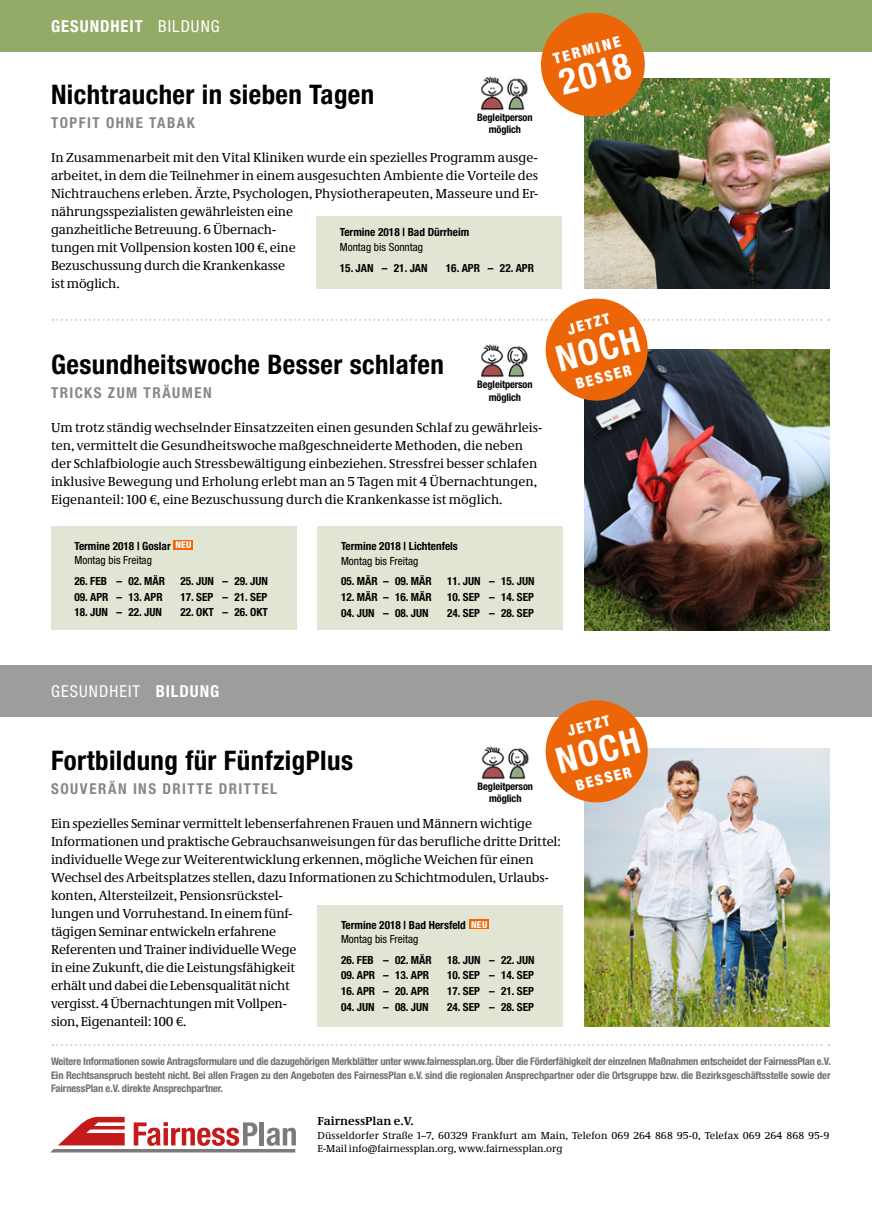
<style>
.page{position:relative;width:872px;height:1212px;background:#fff}
.page>*{position:absolute;margin:0;border:0;box-sizing:border-box;transform-origin:0 0}
.t1{font:700 condensed 36px "Helvetica Neue";color:#fff}
.Headline{font:700 condensed 27px "Helvetica Neue";letter-spacing:.015em;color:#000}
.sub_60{font:condensed 16.5px "Helvetica Neue";letter-spacing:.065em;color:#fff}
.sub_60-2{font:700 condensed 16.5px "Helvetica Neue";letter-spacing:.06em;color:#fff}
.sub_60-3{font:700 condensed 15px "Helvetica Neue";letter-spacing:.1em;color:#878787}
.t2{font:900 condensed 15px "Helvetica Neue";color:#fff}
.t3{font:900 condensed 14.85px "Helvetica Neue";color:#fff}
.Fliesstext{font:13.5px/18px "Neue Demos";letter-spacing:-.01em;color:#000}
.Fliesstext-2{font:700 12px "Neue Demos";letter-spacing:.01em;color:#000}
.Fliesstext-3{font:700 condensed 11.25px "Helvetica Neue";color:#000}
.Fliesstext-4{font:condensed 11.25px "Helvetica Neue";color:#000}
.Fliesstext-5{font:700 condensed 10.5px/13.5px "Helvetica Neue";letter-spacing:-.01em;color:#706f6f;text-align:justify}
.Fliesstext-6{font:10.5px/13.5px "Neue Demos";letter-spacing:.01em;color:#000}
.sub_60-4{font:700 condensed 10.35px "Helvetica Neue";letter-spacing:-.01em;color:#000}
.Fliesstext-7{font:800 condensed 9.45px "Helvetica Neue";letter-spacing:.03em;color:#fff}
.s1{font-weight:400}
.s2{font-weight:700}
</style>
<div class="page">
<img style="left:584px;top:78px;width:245px;height:210px">
<svg style="left:53px;top:319px;width:776px;height:2px"></svg>
<svg style="left:53px;top:1044px;width:776px;height:2px"></svg>
<img style="left:584px;top:349px;width:245px;height:281px">
<img style="left:584px;top:748px;width:245px;height:278px">
<div style="left:0;top:0;width:872px;height:51px;background:#94ab68"></div>
<div style="left:0;top:665px;width:872px;height:51px;background:#9d9d9c"></div>
<svg style="left:50px;top:1117px;width:245px;height:35px"></svg>
<div style="left:316px;top:216px;width:246px;height:72px;background:#e1e5d3"></div>
<div style="left:317px;top:527px;width:246px;height:103px;background:#e1e5d3"></div>
<div style="left:317px;top:905px;width:246px;height:121px;background:#e1e5d3"></div>
<div style="left:51px;top:526px;width:245px;height:103px;background:#e1e5d3"></div>
<img style="left:482px;top:746px;width:47px;height:34px">
<img style="left:481px;top:344px;width:47px;height:34px">
<img style="left:481px;top:76px;width:47px;height:35px">
<div style="left:545px;top:299px;width:102px;height:102px;background:#ec6608;border-radius:50%"></div>
<div style="left:545px;top:700px;width:102px;height:102px;background:#ec6608;border-radius:50%"></div>
<div style="left:174px;top:540px;width:19px;height:10px;background:#ec6608"></div>
<div style="left:469px;top:919px;width:20px;height:10px;background:#ec6608"></div>
<div style="left:541px;top:13px;width:104px;height:104px;background:#ec6608;border-radius:50%"></div>
<p class="sub_60-2" style="left:51px;top:16px;width:170px">GESUNDHEIT <span class="s1">BILDUNG</span></p>
<p class="Headline" style="left:51px;top:78px;width:325px">Nichtraucher in sieben Tagen</p>
<p class="sub_60-3" style="left:51px;top:113px;width:145px">TOPFIT OHNE TABAK</p>
<p class="sub_60-4" style="left:477px;top:111px;width:57px">Begleitperson</p>
<p class="sub_60-4" style="left:489px;top:123px;width:34px">möglich</p>
<p class="Fliesstext" style="left:51px;top:148px;width:489px">In Zusammenarbeit mit den Vital Kliniken wurde ein spezielles Programm ausge&shy;arbeitet, in dem die Teilnehmer in einem ausgesuchten Ambiente die Vorteile des Nichtrauchens erleben. Ärzte, Psychologen, Physiotherapeuten, Masseure und Er&shy;nährungsspezialisten gewährleisten eine<br>ganzheitliche Betreuung. 6 Übernach-<br>tungen mit Vollpension kosten 100 €, eine<br>Bezuschussung durch die Krankenkasse<br>ist möglich.</p>
<p class="Fliesstext-3" style="left:340px;top:226px;width:131px">Termine 2018 | Bad Dürrheim</p>
<p class="Fliesstext-4" style="left:340px;top:240px;width:85px">Montag bis Sonntag</p>
<p class="Fliesstext-3" style="left:340px;top:261px;width:89px">15. JAN – 21. JAN</p>
<p class="Fliesstext-3" style="left:446px;top:261px;width:90px">16. APR – 22. APR</p>
<p class="Headline" style="left:51px;top:348px;width:394px">Gesundheitswoche Besser schlafen</p>
<p class="sub_60-3" style="left:51px;top:383px;width:162px">TRICKS ZUM TRÄUMEN</p>
<p class="sub_60-4" style="left:477px;top:378px;width:57px">Begleitperson</p>
<p class="sub_60-4" style="left:489px;top:391px;width:34px">möglich</p>
<p class="Fliesstext" style="left:51px;top:418px;width:493px">Um trotz ständig wechselnder Einsatzzeiten einen gesunden Schlaf zu gewährleis&shy;ten, vermittelt die Gesundheitswoche maßgeschneiderte Methoden, die neben der Schlafbiologie auch Stressbewältigung einbeziehen. Stressfrei besser schlafen inklusive Bewegung und Erholung erlebt man an 5 Tagen mit 4 Übernachtungen, Eigenanteil: 100 €, eine Bezuschussung durch die Krankenkasse ist möglich.</p>
<p class="t2" style="left:551px;top:50px;width:71px;rotate:-15deg">TERMINE</p>
<p class="t1" style="left:554px;top:62px;width:73px;rotate:-15deg">2018</p>
<p class="t3" style="left:565px;top:321px;width:45px;rotate:-15deg">JETZT</p>
<p class="t3" style="left:573px;top:375px;width:59px;rotate:-15deg">BESSER</p>
<p class="t1" style="left:551px;top:339px;width:87px;rotate:-15deg">NOCH</p>
<p class="Fliesstext-3" style="left:74px;top:539px;width:98px">Termine 2018 | Goslar</p>
<p class="Fliesstext-4" style="left:74px;top:553px;width:79px">Montag bis Freitag</p>
<p class="Fliesstext-7" style="left:175px;top:539px;width:18px">NEU</p>
<p class="Fliesstext-3" style="left:341px;top:539px;width:118px">Termine 2018 | Lichtenfels</p>
<p class="Fliesstext-4" style="left:341px;top:554px;width:79px">Montag bis Freitag</p>
<p class="Fliesstext-3" style="left:74px;top:574px;width:92px">26. FEB – 02. MÄR</p>
<p class="Fliesstext-3" style="left:74px;top:590px;width:90px">09. APR – 13. APR</p>
<p class="Fliesstext-3" style="left:74px;top:605px;width:89px">18. JUN – 22. JUN</p>
<p class="Fliesstext-3" style="left:180px;top:574px;width:89px">25. JUN – 29. JUN</p>
<p class="Fliesstext-3" style="left:180px;top:590px;width:88px">17. SEP – 21. SEP</p>
<p class="Fliesstext-3" style="left:180px;top:605px;width:89px">22. OKT – 26. OKT</p>
<p class="Fliesstext-3" style="left:341px;top:574px;width:92px">05. MÄR – 09. MÄR</p>
<p class="Fliesstext-3" style="left:341px;top:590px;width:92px">12. MÄR – 16. MÄR</p>
<p class="Fliesstext-3" style="left:341px;top:606px;width:89px">04. JUN – 08. JUN</p>
<p class="Fliesstext-3" style="left:447px;top:574px;width:89px">11. JUN – 15. JUN</p>
<p class="Fliesstext-3" style="left:447px;top:590px;width:88px">10. SEP – 14. SEP</p>
<p class="Fliesstext-3" style="left:447px;top:606px;width:88px">24. SEP – 28. SEP</p>
<p class="sub_60" style="left:51px;top:682px;width:170px">GESUNDHEIT <span class="s2">BILDUNG</span></p>
<p class="Headline" style="left:51px;top:744px;width:303px">Fortbildung für FünfzigPlus</p>
<p class="sub_60-3" style="left:51px;top:779px;width:228px">SOUVERÄN INS DRITTE DRITTEL</p>
<p class="sub_60-4" style="left:477px;top:780px;width:57px">Begleitperson</p>
<p class="sub_60-4" style="left:489px;top:792px;width:34px">möglich</p>
<p class="t3" style="left:565px;top:722px;width:45px;rotate:-15deg">JETZT</p>
<p class="t3" style="left:573px;top:777px;width:59px;rotate:-15deg">BESSER</p>
<p class="t1" style="left:551px;top:741px;width:87px;rotate:-15deg">NOCH</p>
<p class="Fliesstext" style="left:51px;top:814px;width:511px">Ein spezielles Seminar vermittelt lebenserfahrenen Frauen und Männern wichtige Informationen und praktische Gebrauchsanweisungen für das berufliche dritte Drittel: individuelle Wege zur Weiterentwicklung erkennen, mögliche Weichen für einen Wechsel des Arbeitsplatzes stellen, dazu Informationen zu Schichtmodulen, Urlaubs&shy;konten, Altersteilzeit, Pensionsrückstel-<br>lungen und Vorruhestand. In einem fünf-<br>tägigen Seminar entwickeln erfahrene<br>Referenten und Trainer individuelle Wege<br>in eine Zukunft, die die Leistungsfähigkeit<br>erhält und dabei die Lebensqualität nicht<br>vergisst. 4 Übernachtungen mit Vollpen-<br>sion, Eigenanteil: 100 €.</p>
<p class="Fliesstext-3" style="left:341px;top:918px;width:126px">Termine 2018 | Bad Hersfeld</p>
<p class="Fliesstext-4" style="left:341px;top:932px;width:79px">Montag bis Freitag</p>
<p class="Fliesstext-7" style="left:471px;top:918px;width:18px">NEU</p>
<p class="Fliesstext-3" style="left:341px;top:953px;width:92px">26. FEB – 02. MÄR</p>
<p class="Fliesstext-3" style="left:341px;top:968px;width:90px">09. APR – 13. APR</p>
<p class="Fliesstext-3" style="left:341px;top:984px;width:90px">16. APR – 20. APR</p>
<p class="Fliesstext-3" style="left:341px;top:1000px;width:89px">04. JUN – 08. JUN</p>
<p class="Fliesstext-3" style="left:447px;top:953px;width:89px">18. JUN – 22. JUN</p>
<p class="Fliesstext-3" style="left:447px;top:968px;width:88px">10. SEP – 14. SEP</p>
<p class="Fliesstext-3" style="left:447px;top:984px;width:88px">17. SEP – 21. SEP</p>
<p class="Fliesstext-3" style="left:447px;top:1000px;width:88px">24. SEP – 28. SEP</p>
<p class="Fliesstext-5" style="left:51px;top:1054px;width:781px">Weitere Informationen sowie Antragsformulare und die dazugehörigen Merkblätter unter www.fairnessplan.org. Über die Förderfähigkeit der einzelnen Maßnahmen entscheidet der FairnessPlan e.V.<br>Ein Rechtsanspruch besteht nicht. Bei allen Fragen zu den Angeboten des FairnessPlan e.V. sind die regionalen Ansprechpartner oder die Ortsgruppe bzw. die Bezirksgeschäftsstelle sowie der FairnessPlan e.V. direkte Ansprechpartner.</p>
<p class="Fliesstext-2" style="left:317px;top:1114px;width:98px">FairnessPlan e.V.</p>
<p class="Fliesstext-6" style="left:317px;top:1128px;width:513px">Düsseldorfer Straße 1–7, 60329 Frankfurt am Main, Telefon 069 264 868 95-0, Telefax 069 264 868 95-9<br>E-Mail info@fairnessplan.org, www.fairnessplan.org</p>
</div>
